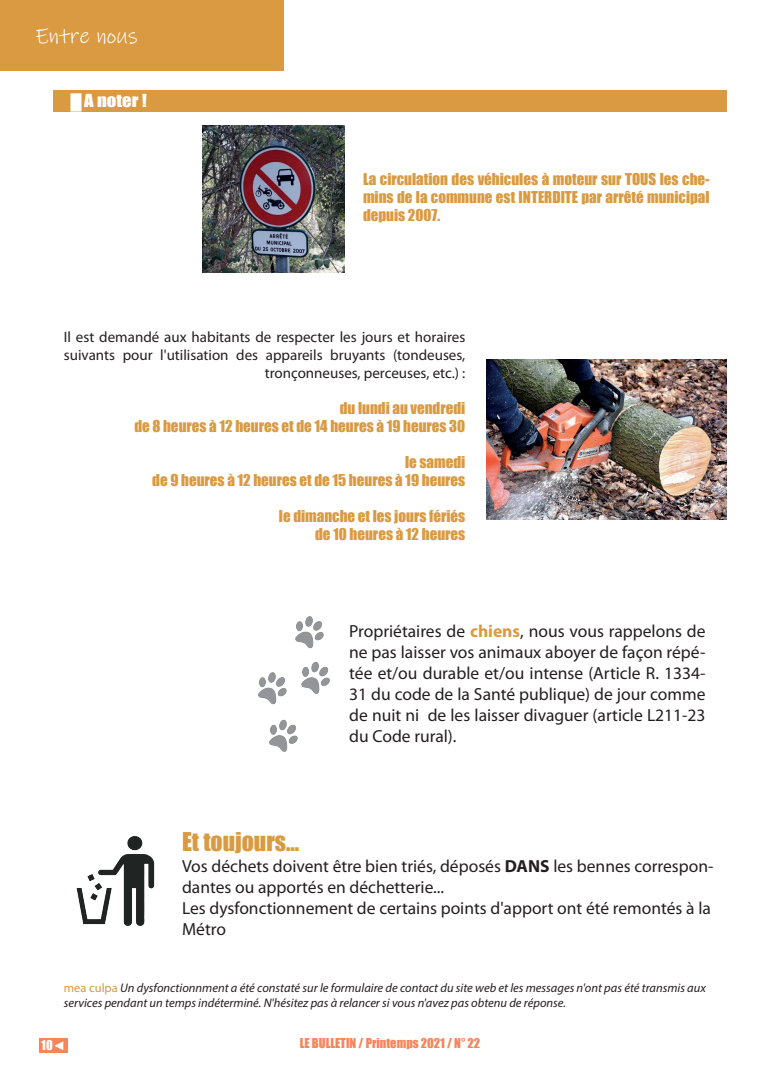
<style>
.page{position:relative;width:780px;height:1088px;background:#fff}
.page>*{position:absolute;margin:0;border:0;box-sizing:border-box;transform-origin:0 0}
.t1{font:23.75px "Impact";color:#d99a41}
.t2{font:22.5px "Ink Free";color:#fff}
.t3{font:17.5px/21px "Myriad Pro";color:#231f20}
.t4{font:16.5px "Impact";color:#fff;scale:1.14 1}
.t5{font:15px/18px "Impact";color:#d99a41;text-align:right}
.t6{font:15px/18px "Myriad Pro";color:#231f20;text-align:right}
.t7{font:italic 12.5px/15px "Myriad Pro";color:#231f20}
.t8{font:12.5px "Impact";color:#f5855a}
.t9{font:12.5px "Impact";color:#fff}
.s1{font-size:15px}
.s2{font-weight:700;color:#d99a41}
.s3{font-weight:700}
.s4{font-style:normal;color:#d99a41}
</style>
<div class="page">
<div style="left:53px;top:90px;width:673px;height:22px;background:#d99a41"></div>
<img style="left:202px;top:126px;width:142px;height:147px">
<img style="left:486px;top:360px;width:240px;height:159px">
<img style="left:76px;top:836px;width:79px;height:90px">
<div style="left:39px;top:1038px;width:28px;height:14px;background:#f5855a"></div>
<img style="left:259px;top:616px;width:70px;height:135px">
<div style="left:0;top:0;width:283px;height:71px;background:#d99a41"></div>
<p class="t2" style="left:35px;top:23px;width:104px">Entre nous</p>
<p class="t4" style="left:71px;top:88px;width:68px"><span class="s1">█</span> A noter !</p>
<p class="t5" style="left:363px;top:170px;width:348px;text-align:justify">La circulation des véhicules à moteur sur TOUS les che&shy;mins de la commune est INTERDITE par arrêté municipal depuis 2007.</p>
<p class="t6" style="left:64px;top:328px;width:403px">Il est demandé aux habitants de respecter les jours et horaires suivants pour l'utilisation des appareils bruyants (tondeuses, tronçonneuses, perceuses, etc.) :</p>
<p class="t5" style="left:134px;top:399px;width:332px">du lundi au vendredi<br>de 8 heures à 12 heures et de 14 heures à 19 heures 30</p>
<p class="t5" style="left:152px;top:453px;width:314px">le samedi<br>de 9 heures à 12 heures et de 15 heures à 19 heures</p>
<p class="t5" style="left:279px;top:507px;width:188px">le dimanche et les jours fériés de 10 heures à 12 heures</p>
<p class="t3" style="left:349px;top:620px;width:358px;text-align:justify">Propriétaires de <span class="s2">chiens</span>, nous vous rappelons de ne pas laisser vos animaux aboyer de façon répé&shy;tée et/ou durable et/ou intense (Article R. 1334- 31 du code de la Santé publique) de jour comme de nuit ni de les laisser divaguer (article L211-23 du Code rural).</p>
<h1 class="t1" style="left:182px;top:823px;width:119px">Et toujours...</h1>
<p class="t3" style="left:182px;top:855px;width:533px">Vos déchets doivent être bien triés, déposés <span class="s3">DANS</span> les bennes correspon&shy;dantes ou apportés en déchetterie...<br>Les dysfonctionnement de certains points d'apport ont été remontés à la Métro</p>
<p class="t7" style="left:64px;top:980px;width:643px"><span class="s4">mea culpa</span> Un dysfonctionnment a été constaté sur le formulaire de contact du site web et les messages n'ont pas été transmis aux services pendant un temps indéterminé. N'hésitez pas à relancer si vous n'avez pas obtenu de réponse.</p>
<p class="t9" style="left:41px;top:1036px;width:25px">10◄</p>
<p class="t8" style="left:300px;top:1033px;width:182px">LE BULLETIN / Printemps 2021 / N° 22</p>
</div>
